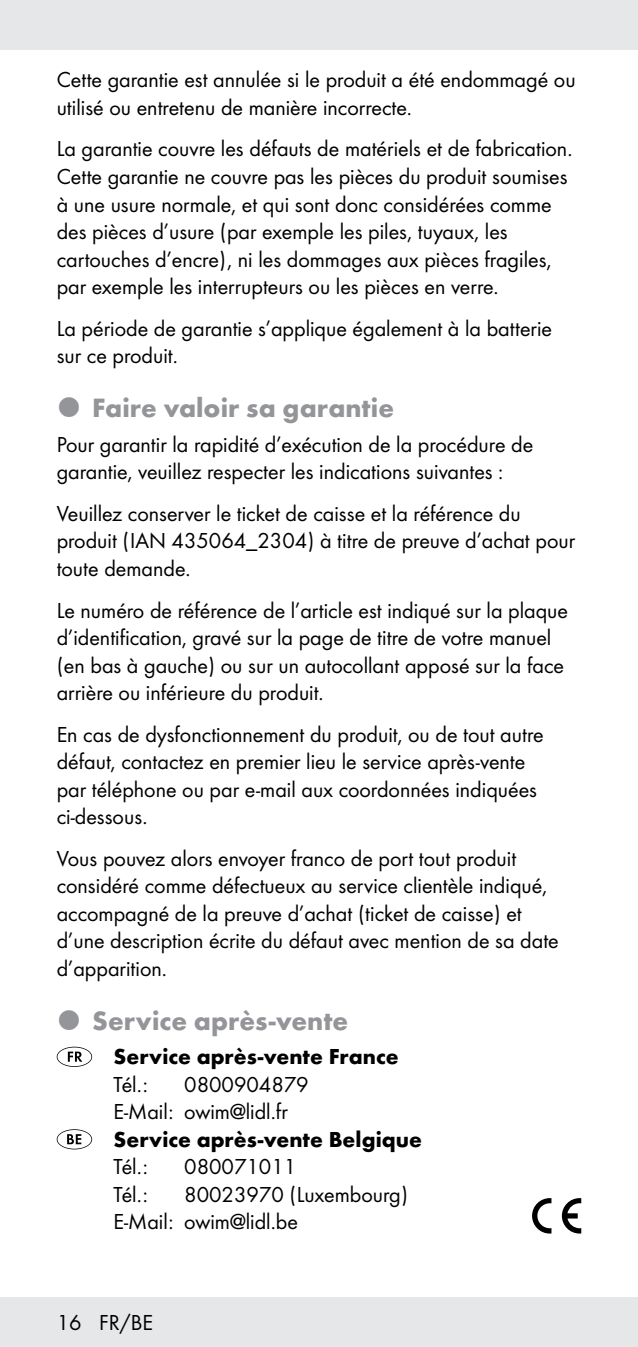
<style>
.page{position:relative;width:638px;height:1347px;background:#fff}
.page>*{position:absolute;margin:0;border:0;box-sizing:border-box;transform-origin:0 0}
.t1{font:700 27.5px "Futura";color:#939598}
.t2{font:22.5px/27.5px "Futura Boo";color:#000}
.t3{font:700 22.5px "Futura";color:#000}
</style>
<div class="page">
<div style="left:0;top:1297px;width:638px;height:49px;background:#e6e7e8"></div>
<div style="left:0;top:0;width:638px;height:50px;background:#e6e7e8"></div>
<svg style="left:57px;top:1046px;width:35px;height:21px"></svg>
<svg style="left:57px;top:1129px;width:35px;height:20px"></svg>
<svg style="left:532px;top:1198px;width:19px;height:35px"></svg>
<svg style="left:562px;top:1198px;width:19px;height:35px"></svg>
<p class="t2" style="left:57px;top:65px;width:520px">Cette garantie est annulée si le produit a été endommagé ou utilisé ou entretenu de manière incorrecte.</p>
<p class="t2" style="left:57px;top:134px;width:517px">La garantie couvre les défauts de matériels et de fabrication.<br>Cette garantie ne couvre pas les pièces du produit soumises à une usure normale, et qui sont donc considérées comme des pièces d’usure (par exemple les piles, tuyaux, les cartouches d’encre), ni les dommages aux pièces fragiles, par exemple les interrupteurs ou les pièces en verre.</p>
<p class="t2" style="left:57px;top:313px;width:497px">La période de garantie s’applique également à la batterie sur ce produit.</p>
<p class="t1" style="left:92px;top:387px;width:303px">Faire valoir sa garantie</p>
<p class="t2" style="left:57px;top:429px;width:478px">Pour garantir la rapidité d’exécution de la procédure de garantie, veuillez respecter les indications suivantes :</p>
<p class="t2" style="left:57px;top:498px;width:520px">Veuillez conserver le ticket de caisse et la référence du produit (IAN 435064_2304) à titre de preuve d’achat pour toute demande.</p>
<p class="t2" style="left:57px;top:595px;width:513px">Le numéro de référence de l’article est indiqué sur la plaque d’identification, gravé sur la page de titre de votre manuel (en bas à gauche) ou sur un autocollant apposé sur la face arrière ou inférieure du produit.</p>
<p class="t2" style="left:57px;top:719px;width:488px">En cas de dysfonctionnement du produit, ou de tout autre défaut, contactez en premier lieu le service après-vente par téléphone ou par e-mail aux coordonnées indiquées ci-dessous.</p>
<p class="t2" style="left:57px;top:843px;width:503px">Vous pouvez alors envoyer franco de port tout produit considéré comme défectueux au service clientèle indiqué, accompagné de la preuve d’achat (ticket de caisse) et d’une description écrite du défaut avec mention de sa date d’apparition.</p>
<p class="t1" style="left:92px;top:1000px;width:258px">Service après-vente</p>
<p class="t3" style="left:113px;top:1040px;width:287px">Service après-vente France</p>
<p class="t2" style="left:113px;top:1069px;width:36px">Tél.:</p>
<p class="t2" style="left:113px;top:1069px;width:197px;text-indent:71px">0800904879<br>E-Mail: owim@lidl.fr</p>
<p class="t3" style="left:113px;top:1122px;width:310px">Service après-vente Belgique</p>
<p class="t2" style="left:113px;top:1152px;width:36px">Tél.:</p>
<p class="t2" style="left:184px;top:1152px;width:113px">080071011</p>
<p class="t2" style="left:113px;top:1179px;width:36px">Tél.:</p>
<p class="t2" style="left:113px;top:1179px;width:296px;text-indent:71px">80023970 (Luxembourg)<br>E-Mail: owim@lidl.be</p>
<p class="t2" style="left:57px;top:1307px;width:98px">16 FR/BE</p>
</div>
